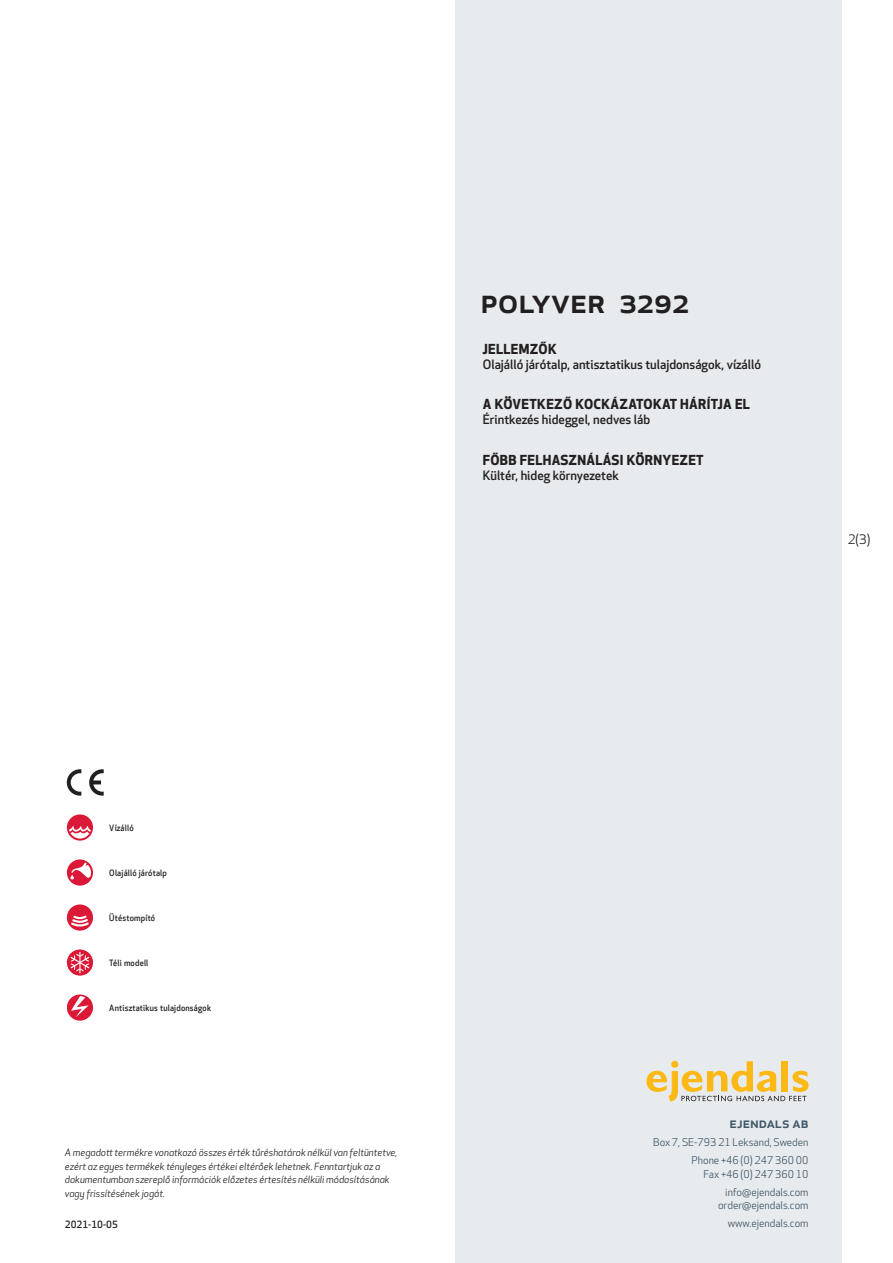
<style>
.page{position:relative;width:893px;height:1263px;background:#fff}
.page>*{position:absolute;margin:0;border:0;box-sizing:border-box;transform-origin:0 0}
.prodname{font:500 34.5px "Apex New";color:#231f20}
.t1{font:500 15px "Apex New";color:#405968}
.Funktion_body{font:700 13.5px "Apex New";letter-spacing:.025em;color:#231f20}
.t2{font:12.75px "Apex New";color:#231f20}
.Funktion_body-2{font:500 12.6px "Apex New";color:#231f20}
.t3{font:10.5px/18px "Apex New";color:#405968;text-align:right}
.t4{font:italic 9.75px/13.5px "Apex New";color:#231f20}
.t5{font:500 9.75px "Apex New";color:#231f20}
.Funktion_body-3{font:500 8.55px "Apex New";letter-spacing:.025em;color:#231f20;scale:.95 1}
</style>
<div class="page">
<div style="left:455px;top:0;width:387px;height:1263px;background:#e8ebee"></div>
<svg style="left:646px;top:1061px;width:162px;height:40px"></svg>
<div style="left:67px;top:814px;width:26px;height:27px;background:#db1836;border-radius:50%"></div>
<svg style="left:69px;top:826px;width:22px;height:12px"></svg>
<svg style="left:67px;top:859px;width:26px;height:27px"></svg>
<svg style="left:70px;top:862px;width:21px;height:17px"></svg>
<div style="left:67px;top:904px;width:26px;height:27px;background:#db1836;border-radius:50%"></div>
<svg style="left:69px;top:915px;width:22px;height:13px"></svg>
<svg style="left:67px;top:949px;width:26px;height:27px"></svg>
<svg style="left:71px;top:952px;width:18px;height:21px"></svg>
<svg style="left:67px;top:994px;width:26px;height:27px"></svg>
<svg style="left:71px;top:996px;width:18px;height:21px"></svg>
<svg style="left:89px;top:769px;width:15px;height:27px"></svg>
<svg style="left:67px;top:769px;width:14px;height:27px"></svg>
<p class="prodname" style="left:480px;top:277px;width:210px">Polyver 3292</p>
<p class="Funktion_body" style="left:483px;top:339px;width:75px">JELLEMZŐK</p>
<p class="Funktion_body-2" style="left:483px;top:356px;width:280px">Olajálló járótalp, antisztatikus tulajdonságok, vízálló</p>
<p class="Funktion_body" style="left:483px;top:395px;width:269px">A KÖVETKEZŐ KOCKÁZATOKAT HÁRÍTJA EL</p>
<p class="Funktion_body-2" style="left:483px;top:411px;width:169px">Érintkezés hideggel, nedves láb</p>
<p class="Funktion_body" style="left:483px;top:450px;width:222px">FŐBB FELHASZNÁLÁSI KÖRNYEZET</p>
<p class="Funktion_body-2" style="left:483px;top:467px;width:138px">Kültér, hideg környezetek</p>
<h3 class="t2" style="left:848px;top:531px;width:24px">2(3)</h3>
<p class="Funktion_body-3" style="left:109px;top:822px;width:27px">Vízálló</p>
<p class="Funktion_body-3" style="left:109px;top:867px;width:62px">Olajálló járótalp</p>
<p class="Funktion_body-3" style="left:109px;top:912px;width:50px">Ütéstompító</p>
<p class="Funktion_body-3" style="left:109px;top:957px;width:43px">Téli modell</p>
<p class="Funktion_body-3" style="left:109px;top:1002px;width:109px">Antisztatikus tulajdonságok</p>
<p class="t4" style="left:65px;top:1146px;width:334px">A megadott termékre vonatkozó összes érték tűréshatárok nélkül van feltüntetve, ezért az egyes termékek tényleges értékei eltérőek lehetnek. Fenntartjuk az a dokumentumban szereplő információk előzetes értesítés nélküli módosításának vagy frissítésének jogát.</p>
<p class="t5" style="left:65px;top:1218px;width:54px">2021-10-05</p>
<h2 class="t1" style="left:729px;top:1113px;width:80px">ejendals ab</h2>
<p class="t3" style="left:653px;top:1133px;width:157px">Box 7, SE-793 21 Leksand, Sweden<br>Phone +46 (0) 247 360 00</p>
<p class="t3" style="left:703px;top:1165px;width:107px">Fax +46 (0) 247 360 10 info@ejendals.com</p>
<p class="t3" style="left:718px;top:1196px;width:92px">order@ejendals.com</p>
<p class="t3" style="left:728px;top:1215px;width:82px">www.ejendals.com</p>
</div>
